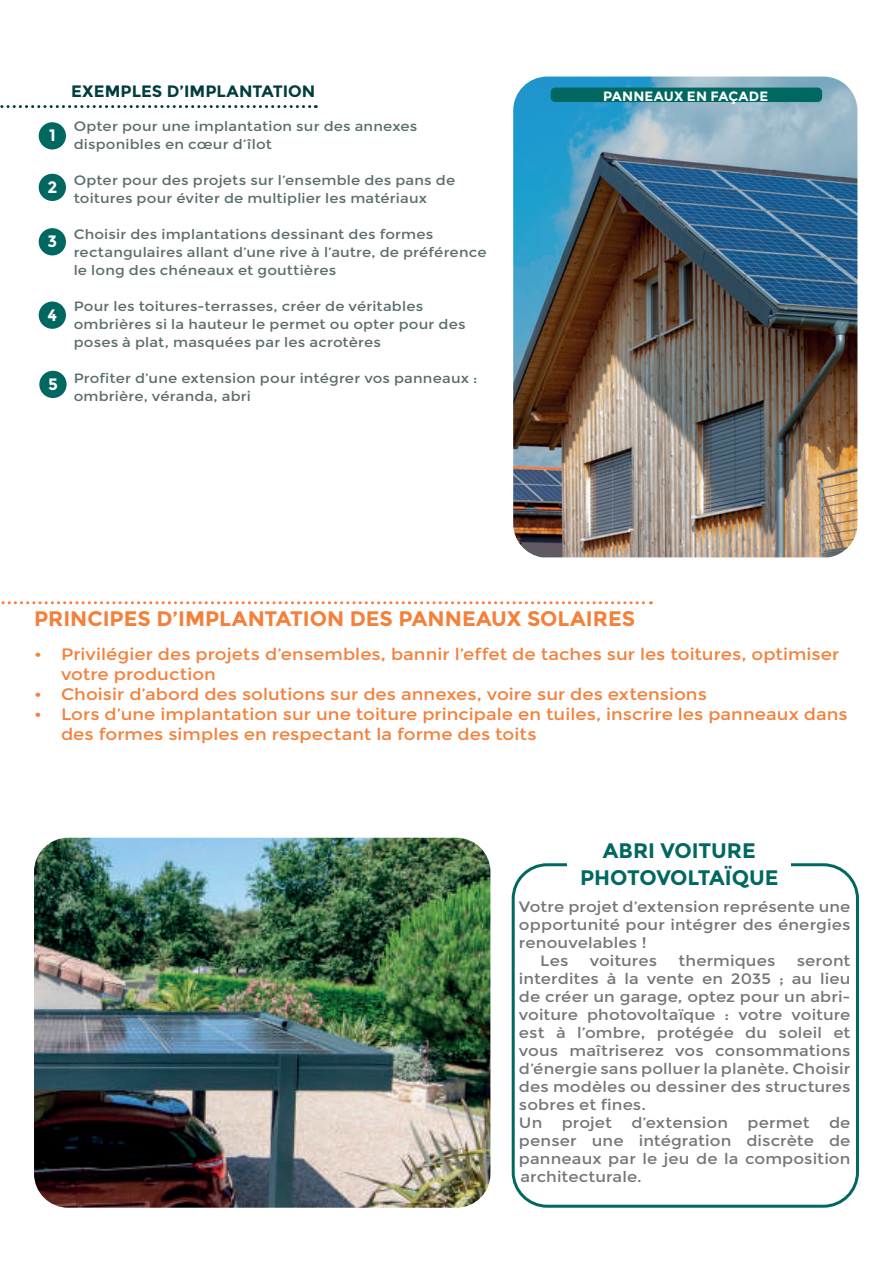
<style>
.page{position:relative;width:893px;height:1263px;background:#fff}
.page>*{position:absolute;margin:0;border:0;box-sizing:border-box;transform-origin:0 0}
.t1{font:700 21px "Montserrat";color:#f4803a}
.t2{font:700 21px/27px "Montserrat";letter-spacing:-.005em;color:#006860;text-align:center}
.t3{font:16.5px/19.8px "Montserrat";color:#f4803a;scale:1.1 1}
.t4{font:700 16.5px "Montserrat";letter-spacing:.005em;color:#003d3d}
.t5{font:700 16.5px "Montserrat";color:#fff}
.t6{font:15px/18px "Montserrat";letter-spacing:.005em;color:#757679;scale:1.1 1}
.t7{font:13.5px/18px "Montserrat";letter-spacing:.01em;color:#5c6d6d;scale:1.1 1}
.t8{font:700 13.5px "Montserrat";letter-spacing:.015em;color:#fff}
</style>
<div class="page">
<div style="left:512px;top:863px;width:347px;height:345px;border:3px solid #006860;border-radius:34px"></div>
<img style="left:513px;top:77px;width:344px;height:480px">
<img style="left:34px;top:838px;width:456px;height:370px">
<svg style="left:1px;top:601px;width:650px;height:3px"></svg>
<div style="left:568px;top:830px;width:223px;height:62px;background:#fff"></div>
<div style="left:39px;top:122px;width:27px;height:27px;background:#006860;border-radius:50%"></div>
<div style="left:39px;top:174px;width:27px;height:27px;background:#006860;border-radius:50%"></div>
<div style="left:39px;top:228px;width:27px;height:27px;background:#006860;border-radius:50%"></div>
<div style="left:39px;top:301px;width:27px;height:28px;background:#006860;border-radius:50%"></div>
<div style="left:39px;top:371px;width:28px;height:27px;background:#006860;border-radius:50%"></div>
<div style="left:551px;top:88px;width:271px;height:14px;background:#006860;border-radius:5px"></div>
<svg style="left:0;top:105px;width:316px;height:3px"></svg>
<p class="t5" style="left:49px;top:126px;width:8px">1</p>
<p class="t5" style="left:48px;top:177px;width:11px">2</p>
<p class="t5" style="left:48px;top:232px;width:11px">3</p>
<p class="t5" style="left:48px;top:305px;width:11px">4</p>
<p class="t5" style="left:48px;top:374px;width:11px">5</p>
<p class="t4" style="left:71px;top:82px;width:246px">EXEMPLES D’IMPLANTATION</p>
<p class="t7" style="left:74px;top:117px;width:314px">Opter pour une implantation sur des annexes disponibles en cœur d’îlot</p>
<p class="t7" style="left:74px;top:171px;width:348px">Opter pour des projets sur l’ensemble des pans de toitures pour éviter de multiplier les matériaux</p>
<p class="t7" style="left:74px;top:225px;width:377px">Choisir des implantations dessinant des formes rectangulaires allant d’une rive à l’autre, de préférence le long des chéneaux et gouttières</p>
<p class="t7" style="left:74px;top:297px;width:358px">Pour les toitures-terrasses, créer de véritables ombrières si la hauteur le permet ou opter pour des poses à plat, masquées par les acrotères</p>
<p class="t7" style="left:74px;top:369px;width:369px">Profiter d’une extension pour intégrer vos panneaux : ombrière, véranda, abri</p>
<p class="t8" style="left:603px;top:88px;width:167px">PANNEAUX EN FAÇADE</p>
<h1 class="t1" style="left:34px;top:606px;width:603px">PRINCIPES D’IMPLANTATION DES PANNEAUX SOLAIRES</h1>
<p class="t3" style="left:61px;top:645px;width:709px;text-indent:-27px">• Privilégier des projets d’ensembles, bannir l’effet de taches sur les toitures, optimiser votre production</p>
<p class="t3" style="left:34px;top:684px;width:613px">• Choisir d’abord des solutions sur des annexes, voire sur des extensions</p>
<p class="t3" style="left:61px;top:704px;width:717px;text-indent:-27px">• Lors d’une implantation sur une toiture principale en tuiles, inscrire les panneaux dans des formes simples en respectant la forme des toits</p>
<h1 class="t2" style="left:580px;top:837px;width:200px">ABRI VOITURE<br>PHOTOVOLTAÏQUE</h1>
<p class="t6" style="left:519px;top:898px;width:303px">Votre projet d’extension représente une</p>
<p class="t6" style="left:519px;top:916px;width:303px">opportunité pour intégrer des énergies</p>
<p class="t6" style="left:519px;top:934px;width:117px">renouvelables !</p>
<p class="t6" style="left:540px;top:952px;width:27px">Les</p>
<p class="t6" style="left:590px;top:952px;width:63px">voitures</p>
<p class="t6" style="left:678px;top:952px;width:90px">thermiques</p>
<p class="t6" style="left:519px;top:952px;width:303px;text-indent:278px">seront interdites à la vente en 2035 ; au lieu de créer un garage, optez pour un abri&shy;voiture photovoltaïque : votre voiture est à l’ombre, protégée du soleil et vous maîtriserez vos consommations d’énergie sans polluer la planète. Choisir des modèles ou dessiner des structures sobres et fines.<br>Un</p>
<p class="t6" style="left:562px;top:1114px;width:47px">projet</p>
<p class="t6" style="left:631px;top:1114px;width:89px">d’extension</p>
<p class="t6" style="left:747px;top:1114px;width:58px">permet</p>
<p class="t6" style="left:519px;top:1114px;width:303px;text-align:justify;text-indent:310px">de penser une intégration discrète de panneaux par le jeu de la composition architecturale.</p>
</div>
